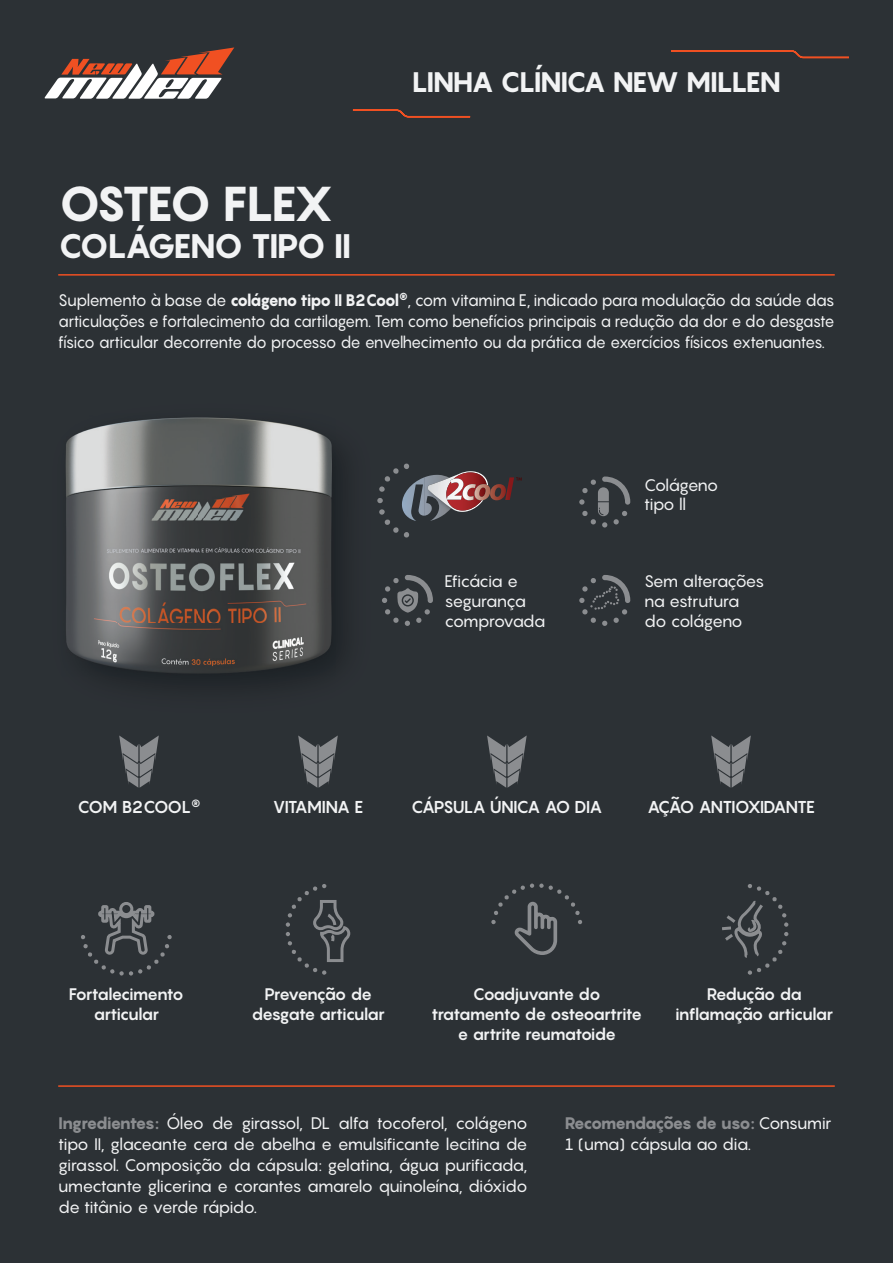
<style>
.page{position:relative;width:893px;height:1263px;background:#2c3135}
.page>*{position:absolute;margin:0;border:0;box-sizing:border-box;transform-origin:0 0}
.t1{font:800 48.3px "Pangram";letter-spacing:-.075em;color:#f2f3f4}
.t2{font:800 33.6px "Pangram";letter-spacing:-.075em;color:#f2f3f4}
.t3{font:800 27.9px "Pangram";letter-spacing:-.06em;color:#f2f3f4}
.t4{font:700 16.95px "Pangram";letter-spacing:-.065em;color:#f2f3f4}
.t5{font:16.5px/21px "Pangram";letter-spacing:-.06em;color:#f2f3f4}
.t6{font:16.5px/21px "Pangram";letter-spacing:-.06em;color:#f2f3f4;text-align:justify;scale:.95 1}
.t7{font:700 16.5px/19.8px "Pangram";letter-spacing:-.065em;color:#f2f3f4;text-align:center}
.s1{font-weight:800}
.s2{font-weight:800;color:#8b8d90}
</style>
<div class="page">
<svg style="left:45px;top:47px;width:189px;height:52px"></svg>
<svg style="left:352px;top:109px;width:119px;height:9px"></svg>
<svg style="left:671px;top:50px;width:178px;height:9px"></svg>
<img style="left:335px;top:457px;width:46px;height:200px">
<img style="left:65px;top:417px;width:270px;height:259px">
<hr style="left:58px;top:274px;width:777px;height:2px;background:#f05022">
<hr style="left:58px;top:1085px;width:777px;height:2px;background:#f05022">
<svg style="left:379px;top:509px;width:30px;height:29px"></svg>
<svg style="left:377px;top:498px;width:6px;height:5px"></svg>
<svg style="left:379px;top:463px;width:30px;height:29px"></svg>
<svg style="left:487px;top:735px;width:40px;height:53px"></svg>
<svg style="left:119px;top:735px;width:40px;height:53px"></svg>
<svg style="left:298px;top:735px;width:40px;height:53px"></svg>
<svg style="left:711px;top:735px;width:40px;height:53px"></svg>
<img style="left:402px;top:477px;width:22px;height:44px">
<img style="left:424px;top:476px;width:15px;height:40px">
<img style="left:428px;top:471px;width:60px;height:41px">
<img style="left:447px;top:472px;width:40px;height:39px">
<img style="left:447px;top:478px;width:16px;height:22px">
<img style="left:463px;top:484px;width:11px;height:16px">
<img style="left:474px;top:484px;width:31px;height:16px">
<img style="left:505px;top:477px;width:9px;height:23px">
<svg style="left:516px;top:477px;width:6px;height:4px"></svg>
<svg style="left:579px;top:575px;width:51px;height:51px"></svg>
<svg style="left:382px;top:575px;width:51px;height:51px"></svg>
<svg style="left:579px;top:476px;width:51px;height:51px"></svg>
<svg style="left:81px;top:903px;width:91px;height:73px"></svg>
<div style="left:119px;top:902px;width:14px;height:14px;border:3px solid #8b8d90;border-radius:50%"></div>
<svg style="left:491px;top:883px;width:91px;height:72px"></svg>
<svg style="left:286px;top:884px;width:65px;height:91px"></svg>
<svg style="left:719px;top:884px;width:69px;height:203px"></svg>
<h3 class="t3" style="left:411px;top:64px;width:371px">LINHA CLÍNICA NEW MILLEN</h3>
<h1 class="t1" style="left:58px;top:172px;width:277px">OSTEO FLEX</h1>
<h2 class="t2" style="left:58px;top:224px;width:295px">COLÁGENO TIPO II</h2>
<p class="t6" style="left:58px;top:289px;width:819px">Suplemento à base de <span class="s1">colágeno tipo II B2Cool</span><sup>®</sup>, com vitamina E, indicado para modulação da saúde das articulações e fortalecimento da cartilagem. Tem como benefícios principais a redução da dor e do desgaste físico articular decorrente do processo de envelhecimento ou da prática de exercícios físicos extenuantes.</p>
<p class="t5" style="left:444px;top:571px;width:103px;line-height:19.8px">Eficácia e segurança comprovada</p>
<p class="t5" style="left:644px;top:475px;width:76px;line-height:19.8px">Colágeno tipo ll</p>
<p class="t5" style="left:644px;top:571px;width:122px;line-height:19.8px">Sem alterações na estrutura do colágeno</p>
<p class="t4" style="left:77px;top:795px;width:125px">COM B2COOL<sup>®</sup></p>
<p class="t4" style="left:273px;top:795px;width:92px">VITAMINA E</p>
<p class="t4" style="left:411px;top:795px;width:193px">CÁPSULA ÚNICA AO DIA</p>
<p class="t4" style="left:647px;top:795px;width:169px">AÇÃO ANTIOXIDANTE</p>
<p class="t7" style="left:69px;top:984px;width:117px">Fortalecimento articular</p>
<p class="t7" style="left:251px;top:984px;width:135px">Prevenção de desgate articular</p>
<p class="t7" style="left:431px;top:984px;width:212px">Coadjuvante do tratamento de osteoartrite e artrite reumatoide</p>
<p class="t7" style="left:675px;top:984px;width:159px">Redução da inflamação articular</p>
<p class="t5" style="left:58px;top:1112px;width:471px;text-align:justify"><span class="s2">Ingredientes:</span> Óleo de girassol, DL alfa tocoferol, colágeno tipo II, glaceante cera de abelha e emulsificante lecitina de girassol. Composição da cápsula: gelatina, água purificada, umectante glicerina e corantes amarelo quinoleína, dióxido de titânio e verde rápido.</p>
<p class="t5" style="left:565px;top:1112px;width:268px"><span class="s2">Recomendações de uso:</span> Consumir<br>1 (uma) cápsula ao dia.</p>
</div>
